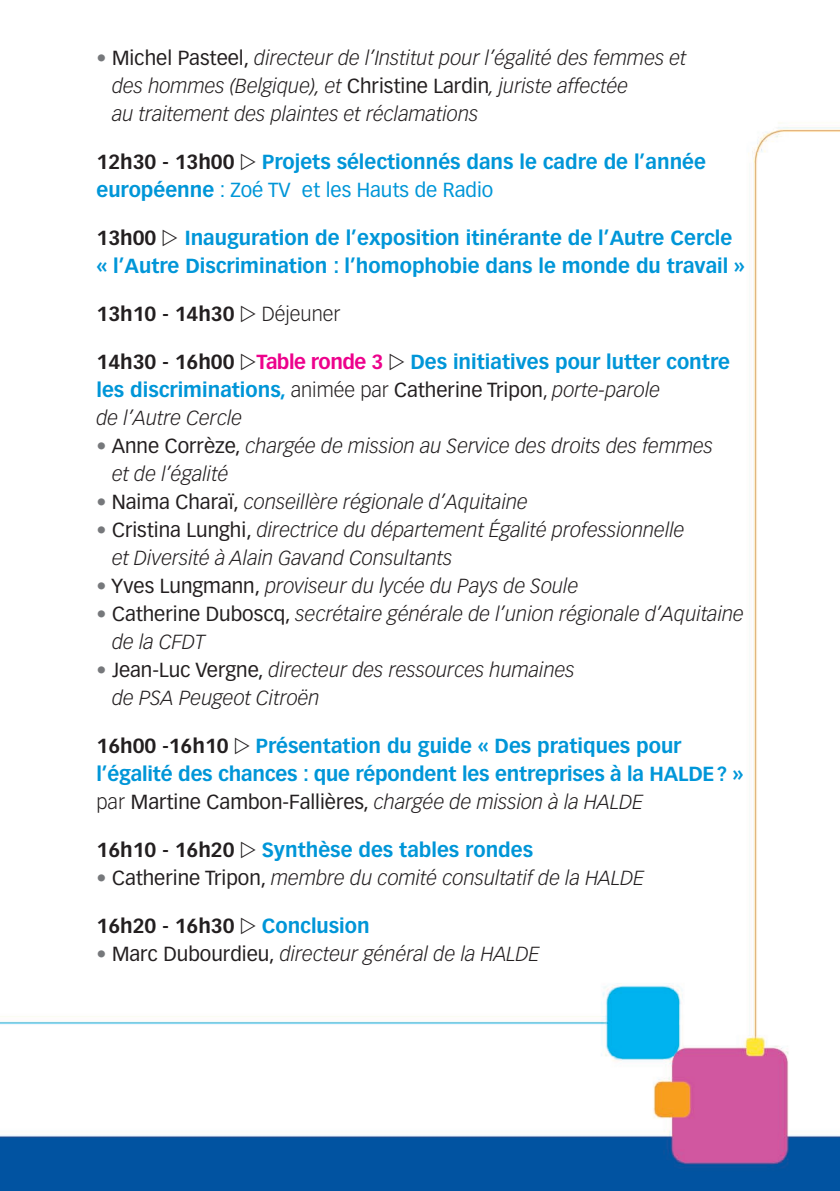
<style>
.page{position:relative;width:840px;height:1191px;background:#fff}
.page>*{position:absolute;margin:0;border:0;box-sizing:border-box;transform-origin:0 0}
.t1{font:italic 300 20px/28px "Vectora LH";color:#231f20}
.t2{font:700 20px/28px "Vectora LH";color:#0096d8}
.t3{font:700 20px "Vectora LH";color:#231f20}
.t4{font:300 20px "Vectora LH";color:#231f20}
.s1{font-style:normal;color:#76787b}
.s2{font-weight:400;font-style:normal}
.s3{font-weight:400}
.s4{color:#ed028c}
.s5{font-weight:300;color:#231f20}
.s6{font-weight:400;color:#231f20}
.s7{font-weight:300;font-style:italic;color:#231f20}
</style>
<div class="page">
<img style="left:0;top:127px;width:839px;height:1064px">
<svg style="left:241px;top:153px;width:14px;height:17px"></svg>
<svg style="left:163px;top:229px;width:14px;height:17px"></svg>
<svg style="left:241px;top:305px;width:14px;height:17px"></svg>
<svg style="left:241px;top:353px;width:14px;height:17px"></svg>
<svg style="left:389px;top:353px;width:15px;height:17px"></svg>
<svg style="left:235px;top:737px;width:14px;height:17px"></svg>
<svg style="left:241px;top:841px;width:14px;height:17px"></svg>
<svg style="left:241px;top:917px;width:14px;height:17px"></svg>
<p class="t1" style="left:112px;top:44px;width:575px;text-indent:-16px"><span class="s1">•</span> <span class="s2">Michel Pasteel,</span> directeur de l’Institut pour l’égalité des femmes et des hommes (Belgique), et <span class="s2">Christine Lardin</span>, juriste affectée<br>au traitement des plaintes et réclamations</p>
<p class="t3" style="left:96px;top:150px;width:140px">12h30 - 13h00</p>
<p class="t2" style="left:96px;top:148px;width:610px;text-indent:166px">Projets sélectionnés dans le cadre de l’année européenne <span class="s3">: Zoé TV et les Hauts de Radio</span></p>
<p class="t3" style="left:96px;top:226px;width:61px">13h00</p>
<p class="t2" style="left:96px;top:224px;width:649px;text-indent:88px">Inauguration de l’exposition itinérante de l’Autre Cercle « l’Autre Discrimination : l’homophobie dans le monde du travail »</p>
<p class="t3" style="left:96px;top:302px;width:140px">13h10 - 14h30</p>
<p class="t4" style="left:261px;top:302px;width:80px">Déjeuner</p>
<p class="t3" style="left:96px;top:350px;width:288px">14h30 - 16h00 <span class="s4">Table ronde 3</span></p>
<p class="t2" style="left:96px;top:348px;width:634px;text-indent:314px">Des initiatives pour lutter contre les discriminations, <span class="s5">animée par</span> <span class="s6">Catherine Tripon</span><span class="s5">,</span> <span class="s7">porte-parole<br>de l’Autre Cercle</span></p>
<p class="t1" style="left:112px;top:432px;width:602px;text-indent:-16px"><span class="s1">•</span> <span class="s2">Anne Corrèze,</span> chargée de mission au Service des droits des femmes et de l’égalité</p>
<p class="t1" style="left:96px;top:488px;width:433px"><span class="s1">•</span> <span class="s2">Naima Charaï,</span> conseillère régionale d’Aquitaine</p>
<p class="t1" style="left:112px;top:516px;width:574px;text-indent:-16px"><span class="s1">•</span> <span class="s2">Cristina Lunghi,</span> directrice du département Égalité professionnelle et Diversité à Alain Gavand Consultants</p>
<p class="t1" style="left:96px;top:572px;width:483px"><span class="s1">•</span> <span class="s2">Yves Lungmann,</span> proviseur du lycée du Pays de Soule</p>
<p class="t1" style="left:112px;top:600px;width:633px;text-indent:-16px"><span class="s1">•</span> <span class="s2">Catherine Duboscq,</span> secrétaire générale de l’union régionale d’Aquitaine de la CFDT</p>
<p class="t1" style="left:112px;top:656px;width:464px;text-indent:-16px"><span class="s1">•</span> <span class="s2">Jean-Luc Vergne,</span> directeur des ressources humaines de PSA Peugeot Citroën</p>
<p class="t3" style="left:96px;top:734px;width:134px">16h00 -16h10</p>
<p class="t2" style="left:96px;top:732px;width:648px;text-indent:159px">Présentation du guide « Des pratiques pour l’égalité des chances : que répondent les entreprises à la HALDE ? » <span class="s5">par</span> <span class="s6">Martine Cambon-Fallières,</span> <span class="s7">chargée de mission à la HALDE</span></p>
<p class="t3" style="left:96px;top:838px;width:140px">16h10 - 16h20</p>
<p class="t2" style="left:261px;top:836px;width:273px">Synthèse des tables rondes</p>
<p class="t1" style="left:96px;top:864px;width:549px"><span class="s1">•</span> <span class="s2">Catherine Tripon,</span> membre du comité consultatif de la HALDE</p>
<p class="t3" style="left:96px;top:914px;width:140px">16h20 - 16h30</p>
<p class="t2" style="left:261px;top:912px;width:109px">Conclusion</p>
<p class="t1" style="left:96px;top:940px;width:444px"><span class="s1">•</span> <span class="s2">Marc Dubourdieu,</span> directeur général de la HALDE</p>
</div>
